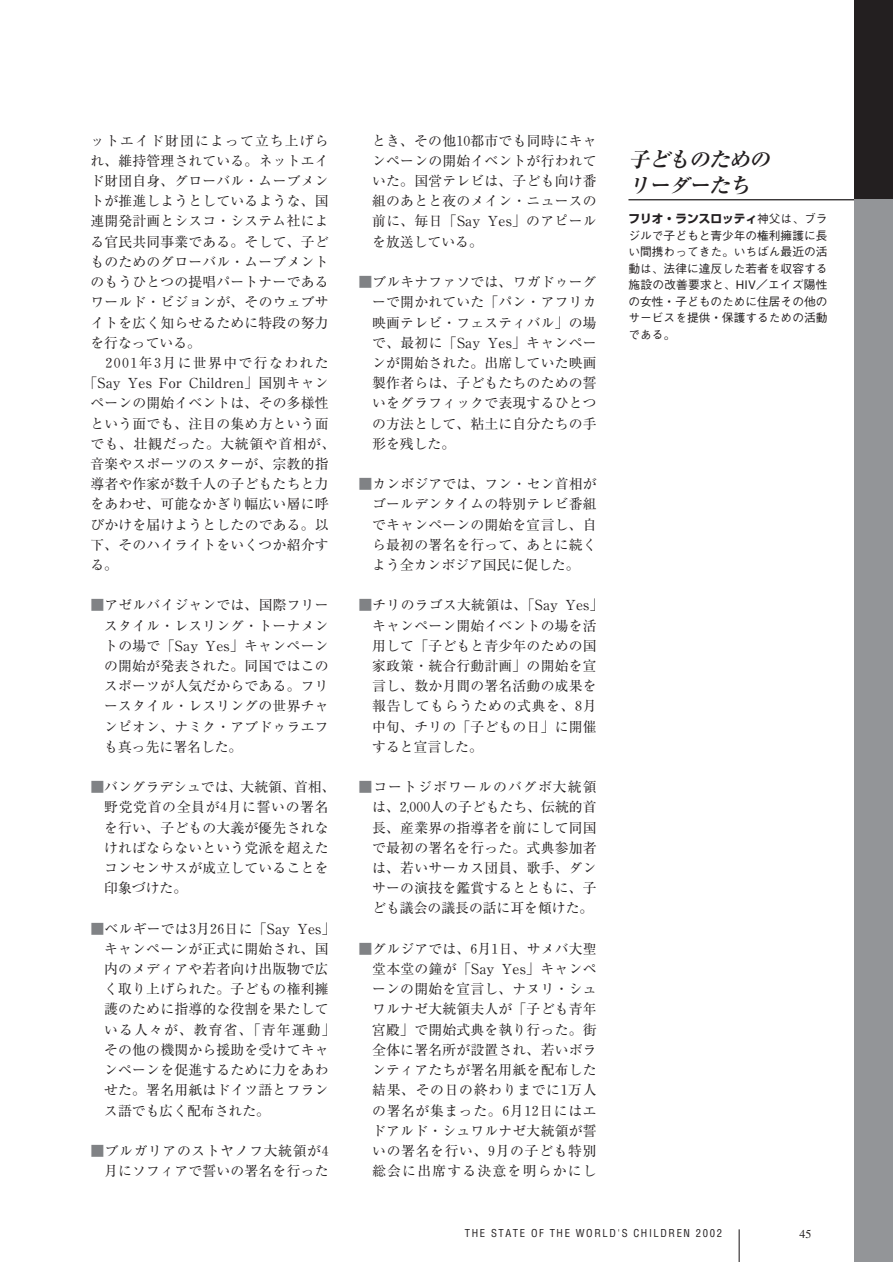
<style>
.page{position:relative;width:893px;height:1262px;background:#fff}
.page>*{position:absolute;margin:0;border:0;box-sizing:border-box;transform-origin:0 0}
.t1{font:italic 700 20.7px/26.1px "Ryumin";color:#231f20}
.t2{font:13.8px/20.2px "Ryumin";letter-spacing:.015em;color:#231f20;text-align:justify}
.t3{font:13.8px "Ryumin";letter-spacing:.1em;color:#231f20}
.t4{font:13.8px "Ryumin";letter-spacing:.045em;color:#231f20}
.t5{font:12px "Times";color:#231f20}
.t6{font:500 11.7px/16.5px "Gothic BBB";color:#231f20;text-align:justify}
.t7{font:700 11.7px "Shin Go";color:#231f20}
.t8{font:condensed 10.65px "Helvetica";letter-spacing:.15em;color:#231f20}
.s1{font-family:"Ryumin Num"}
.s2{color:#808285}
.s3{font-family:"Gothic BBB";font-weight:500}
</style>
<div class="page">
<hr style="left:628px;top:199px;width:264px;height:1px;background:#231f20">
<div style="left:854px;top:0;width:38px;height:200px;background:#231f20"></div>
<div style="left:854px;top:200px;width:38px;height:1062px;background:#939598"></div>
<hr style="left:738px;top:1229px;width:1px;height:33px;background:#231f20">
<p class="t2" style="left:90px;top:132px;width:240px">ットエイド財団によって立ち上げられ、維持管理されている。ネットエイド財団自身、グローバル・ムーブメントが推進しようとしているような、国連開発計画とシスコ・システム社による官民共同事業である。そして、子どものためのグローバル・ムーブメントのもうひとつの提唱パートナーであるワールド・ビジョンが、そのウェブサイトを広く知らせるために特段の努力を行なっている。</p>
<p class="t3" style="left:106px;top:358px;width:224px"><span class="s1">2001</span>年<span class="s1">3</span>月に世界中で行なわれた</p>
<p class="t2" style="left:83px;top:375px;width:246px">「Say Yes For Children」国別キャン</p>
<p class="t2" style="left:90px;top:395px;width:240px">ペーンの開始イベントは、その多様性</p>
<p class="t2" style="left:90px;top:415px;width:240px">という面でも、注目の集め方という面</p>
<p class="t4" style="left:90px;top:439px;width:247px">でも、壮観だった。大統領や首相が、</p>
<p class="t2" style="left:90px;top:455px;width:240px">音楽やスポーツのスターが、宗教的指</p>
<p class="t2" style="left:90px;top:476px;width:240px">導者や作家が数千人の子どもたちと力</p>
<p class="t2" style="left:90px;top:496px;width:240px">をあわせ、可能なかぎり幅広い層に呼</p>
<p class="t2" style="left:90px;top:516px;width:240px">びかけを届けようとしたのである。以</p>
<p class="t2" style="left:90px;top:536px;width:240px">下、そのハイライトをいくつか紹介す</p>
<p class="t2" style="left:90px;top:556px;width:29px">る。</p>
<p class="t2" style="left:104px;top:597px;width:226px;text-indent:-14px"><span class="s2">■</span>アゼルバイジャンでは、国際フリースタイル・レスリング・トーナメントの場で「Say Yes」キャンペーンの開始が発表された。同国ではこのスポーツが人気だからである。フリースタイル・レスリングの世界チャンピオン、ナミク・アブドゥラエフも真っ先に署名した。</p>
<p class="t2" style="left:104px;top:778px;width:233px;text-align:left;text-indent:-14px"><span class="s2">■</span>バングラデシュでは、大統領、首相、野党党首の全員が<span class="s1">4</span>月に誓いの署名を行い、子どもの大義が優先されなければならないという党派を超えたコンセンサスが成立していることを印象づけた。</p>
<p class="t2" style="left:104px;top:920px;width:233px;text-align:left;text-indent:-14px"><span class="s2">■</span>ベルギーでは<span class="s1">3</span>月<span class="s1">26</span>日に「Say Yes」キャンペーンが正式に開始され、国内のメディアや若者向け出版物で広く取り上げられた。子どもの権利擁護のために指導的な役割を果たしている人々が、教育省、「青年運動」その他の機関から援助を受けてキャンペーンを促進するために力をあわせた。署名用紙はドイツ語とフランス語でも広く配布された。</p>
<p class="t2" style="left:90px;top:1142px;width:240px;text-align:right"><span class="s2">■</span>ブルガリアのストヤノフ大統領が<span class="s1">4</span>月にソフィアで誓いの署名を行った</p>
<p class="t2" style="left:372px;top:132px;width:226px">とき、その他<span class="s1">10</span>都市でも同時にキャンペーンの開始イベントが行われていた。国営テレビは、子ども向け番組のあとと夜のメイン・ニュースの前に、毎日「Say Yes」のアピールを放送している。</p>
<p class="t2" style="left:372px;top:274px;width:226px;text-indent:-14px"><span class="s2">■</span>ブルキナファソでは、ワガドゥーグーで開かれていた「パン・アフリカ映画テレビ・フェスティバル」の場で、最初に「Say Yes」キャンペーンが開始された。出席していた映画製作者らは、子どもたちのための誓いをグラフィックで表現するひとつの方法として、粘土に自分たちの手形を残した。</p>
<p class="t2" style="left:372px;top:476px;width:226px;text-indent:-14px"><span class="s2">■</span>カンボジアでは、フン・セン首相がゴールデンタイムの特別テレビ番組でキャンペーンの開始を宣言し、自ら最初の署名を行って、あとに続くよう全カンボジア国民に促した。</p>
<p class="t2" style="left:372px;top:597px;width:233px;text-align:left;text-indent:-14px"><span class="s2">■</span>チリのラゴス大統領は、「Say Yes」キャンペーン開始イベントの場を活用して「子どもと青少年のための国家政策・統合行動計画」の開始を宣言し、数か月間の署名活動の成果を報告してもらうための式典を、<span class="s1">8</span>月中旬、チリの「子どもの日」に開催すると宣言した。</p>
<p class="t2" style="left:372px;top:778px;width:226px;text-indent:-14px"><span class="s2">■</span>コートジボワールのバグボ大統領は、<span class="s1">2</span>,<span class="s1">000</span>人の子どもたち、伝統的首長、産業界の指導者を前にして同国で最初の署名を行った。式典参加者は、若いサーカス団員、歌手、ダンサーの演技を鑑賞するとともに、子ども議会の議長の話に耳を傾けた。</p>
<p class="t2" style="left:372px;top:940px;width:226px;text-indent:-14px"><span class="s2">■</span>グルジアでは、<span class="s1">6</span>月<span class="s1">1</span>日、サメバ大聖堂本堂の鐘が「Say Yes」キャンペーンの開始を宣言し、ナヌリ・シュワルナゼ大統領夫人が「子ども青年宮殿」で開始式典を執り行った。街全体に署名所が設置され、若いボランティアたちが署名用紙を配布した結果、その日の終わりまでに<span class="s1">1</span>万人の署名が集まった。<span class="s1">6</span>月<span class="s1">12</span>日にはエドアルド・シュワルナゼ大統領が誓いの署名を行い、<span class="s1">9</span>月の子ども特別総会に出席する決意を明らかにし</p>
<h1 class="t1" style="left:628px;top:149px;width:147px">子どものためのリーダーたち</h1>
<p class="t7" style="left:628px;top:214px;width:200px">フリオ・ランスロッティ<span class="s3">神父は、ブラ</span></p>
<p class="t6" style="left:628px;top:228px;width:200px">ジルで子どもと青少年の権利擁護に長い間携わってきた。いちばん最近の活動は、法律に違反した若者を収容する施設の改善要求と、HIV／エイズ陽性の女性・子どものために住居その他のサービスを提供・保護するための活動である。</p>
<p class="t8" style="left:465px;top:1229px;width:258px">THE STATE OF THE WORLD'S CHILDREN 2002</p>
<p class="t5" style="left:799px;top:1229px;width:13px">45</p>
</div>
